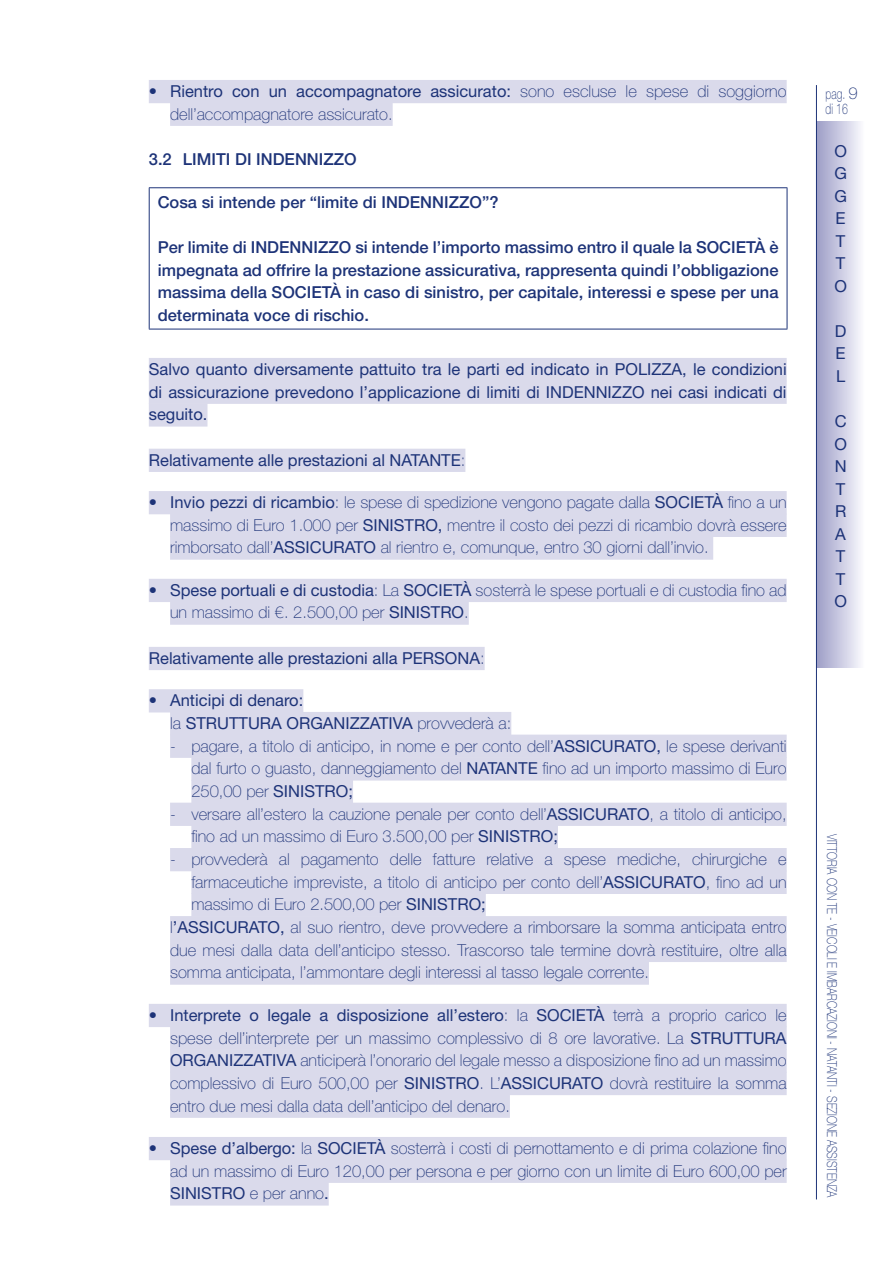
<style>
.page{position:relative;width:893px;height:1263px;background:#fff}
.page>*{position:absolute;margin:0;border:0;box-sizing:border-box;transform-origin:0 0}
.t1{font:100 16.5px/22.6px "Helvetica Neue LT Std";color:#1d3378;text-align:justify}
.t2{font:16.5px/22.5px "Helvetica Neue LT Std";color:#1d3378;text-align:justify}
.t3{font:500 16.5px/22.5px "Helvetica Neue LT Std";color:#1d3378;text-align:justify}
.t4{font:100 14.7px/15px "Helvetica Neue LT Std";letter-spacing:.01em;color:#1d3378;scale:.71 1}
.t5{font:100 13.65px "Helvetica Neue LT Std";color:#1d3378;scale:.77 1}
.s1{font-weight:400}
.s2{font-weight:100}
.s3{font-size:16.5px}
</style>
<div class="page">
<div style="left:149px;top:80px;width:638px;height:23px;background:#dadaeb"></div>
<div style="left:170px;top:103px;width:223px;height:23px;background:#dadaeb"></div>
<div style="left:149px;top:358px;width:638px;height:23px;background:#dadaeb"></div>
<div style="left:149px;top:381px;width:638px;height:23px;background:#dadaeb"></div>
<div style="left:149px;top:403px;width:58px;height:24px;background:#dadaeb"></div>
<div style="left:149px;top:449px;width:316px;height:23px;background:#dadaeb"></div>
<div style="left:149px;top:491px;width:638px;height:23px;background:#dadaeb"></div>
<div style="left:170px;top:514px;width:617px;height:23px;background:#dadaeb"></div>
<div style="left:170px;top:536px;width:543px;height:24px;background:#dadaeb"></div>
<div style="left:149px;top:579px;width:638px;height:23px;background:#dadaeb"></div>
<div style="left:170px;top:601px;width:299px;height:24px;background:#dadaeb"></div>
<div style="left:149px;top:647px;width:336px;height:23px;background:#dadaeb"></div>
<div style="left:149px;top:689px;width:154px;height:23px;background:#dadaeb"></div>
<div style="left:170px;top:712px;width:341px;height:23px;background:#dadaeb"></div>
<div style="left:170px;top:735px;width:617px;height:23px;background:#dadaeb"></div>
<div style="left:191px;top:757px;width:596px;height:23px;background:#dadaeb"></div>
<div style="left:191px;top:780px;width:162px;height:23px;background:#dadaeb"></div>
<div style="left:170px;top:803px;width:617px;height:23px;background:#dadaeb"></div>
<div style="left:191px;top:825px;width:367px;height:23px;background:#dadaeb"></div>
<div style="left:170px;top:848px;width:617px;height:23px;background:#dadaeb"></div>
<div style="left:191px;top:871px;width:596px;height:23px;background:#dadaeb"></div>
<div style="left:191px;top:893px;width:295px;height:24px;background:#dadaeb"></div>
<div style="left:170px;top:916px;width:617px;height:23px;background:#dadaeb"></div>
<div style="left:170px;top:939px;width:617px;height:23px;background:#dadaeb"></div>
<div style="left:170px;top:961px;width:479px;height:24px;background:#dadaeb"></div>
<div style="left:149px;top:1004px;width:638px;height:23px;background:#dadaeb"></div>
<div style="left:170px;top:1026px;width:617px;height:24px;background:#dadaeb"></div>
<div style="left:170px;top:1049px;width:617px;height:23px;background:#dadaeb"></div>
<div style="left:170px;top:1072px;width:617px;height:23px;background:#dadaeb"></div>
<div style="left:170px;top:1094px;width:340px;height:24px;background:#dadaeb"></div>
<div style="left:149px;top:1137px;width:638px;height:23px;background:#dadaeb"></div>
<div style="left:170px;top:1159px;width:617px;height:24px;background:#dadaeb"></div>
<div style="left:170px;top:1182px;width:159px;height:23px;background:#dadaeb"></div>
<hr style="left:149px;top:329px;width:638px;height:1px;background:#1d3378">
<hr style="left:149px;top:187px;width:638px;height:1px;background:#1d3378">
<hr style="left:149px;top:188px;width:1px;height:141px;background:#1d3378">
<hr style="left:787px;top:188px;width:1px;height:141px;background:#1d3378">
<div style="left:816px;top:121px;width:49px;height:546px;background:linear-gradient(to right,#9c9cc6,#fdfcff)"></div>
<hr style="left:816px;top:85px;width:1px;height:1114px;background:#1d3378">
<p class="t1" style="left:170px;top:80px;width:618px;text-indent:-21px">• <span class="s1">Rientro con un accompagnatore assicurato:</span> sono escluse le spese di soggiorno dell’accompagnatore assicurato.</p>
<p class="t3" style="left:149px;top:147px;width:209px">3.2 LIMITI DI INDENNIZZO</p>
<p class="t3" style="left:158px;top:191px;width:342px">Cosa si intende per “limite di INDENNIZZO”?</p>
<p class="t3" style="left:158px;top:236px;width:622px">Per limite di INDENNIZZO si intende l’importo massimo entro il quale la SOCIETÀ è impegnata ad offrire la prestazione assicurativa, rappresenta quindi l’obbligazione massima della SOCIETÀ in caso di sinistro, per capitale, interessi e spese per una determinata voce di rischio.</p>
<p class="t2" style="left:149px;top:357px;width:639px">Salvo quanto diversamente pattuito tra le parti ed indicato in POLIZZA, le condizioni di assicurazione prevedono l’applicazione di limiti di INDENNIZZO nei casi indicati di seguito.</p>
<p class="t2" style="left:149px;top:448px;width:318px">Relativamente alle prestazioni al NATANTE<span class="s2">:</span></p>
<p class="t1" style="left:170px;top:491px;width:618px;text-indent:-21px">• <span class="s1">Invio pezzi di ricambio</span>: le spese di spedizione vengono pagate dalla <span class="s1">SOCIETÀ</span> fino a un massimo di Euro 1.000 per <span class="s1">SINISTRO,</span> mentre il costo dei pezzi di ricambio dovrà essere rimborsato dall’<span class="s1">ASSICURATO</span> al rientro e, comunque, entro 30 giorni dall’invio.</p>
<p class="t1" style="left:170px;top:578px;width:618px;text-indent:-21px">• <span class="s1">Spese portuali e di custodia</span>: La <span class="s1">SOCIETÀ</span> sosterrà le spese portuali e di custodia fino ad un massimo di €. 2.500,00 per <span class="s1">SINISTRO</span>.</p>
<p class="t2" style="left:149px;top:646px;width:337px">Relativamente alle prestazioni alla PERSONA<span class="s2">:</span></p>
<p class="t2" style="left:170px;top:689px;width:343px;text-indent:-21px"><span class="s2">•</span> Anticipi di denaro:<br><span class="s2">la</span> STRUTTURA ORGANIZZATIVA <span class="s2">provvederà a:</span></p>
<p class="t1" style="left:191px;top:734px;width:597px;text-indent:-21px">- pagare, a titolo di anticipo, in nome e per conto dell’<span class="s1">ASSICURATO,</span> le spese derivanti dal furto o guasto, danneggiamento del <span class="s1">NATANTE</span> fino ad un importo massimo di Euro 250,00 per <span class="s1">SINISTRO;</span></p>
<p class="t1" style="left:191px;top:802px;width:597px;text-indent:-21px">- versare all’estero la cauzione penale per conto dell’<span class="s1">ASSICURATO</span>, a titolo di anticipo, fino ad un massimo di Euro 3.500,00 per <span class="s1">SINISTRO;</span></p>
<p class="t1" style="left:170px;top:848px;width:618px">- provvederà al pagamento delle fatture relative a spese mediche, chirurgiche e</p>
<p class="t1" style="left:191px;top:870px;width:597px">farmaceutiche impreviste, a titolo di anticipo per conto dell’<span class="s1">ASSICURATO</span>, fino ad un</p>
<p class="t1" style="left:191px;top:893px;width:296px">massimo di Euro 2.500,00 per <span class="s1">SINISTRO;</span></p>
<p class="t1" style="left:170px;top:916px;width:618px">l<span class="s1">’ASSICURATO,</span> al suo rientro, deve provvedere a rimborsare la somma anticipata entro</p>
<p class="t1" style="left:170px;top:938px;width:618px">due mesi dalla data dell’anticipo stesso. Trascorso tale termine dovrà restituire, oltre alla</p>
<p class="t1" style="left:170px;top:961px;width:480px">somma anticipata, l’ammontare degli interessi al tasso legale corrente.</p>
<p class="t1" style="left:170px;top:1003px;width:618px;text-indent:-21px">• <span class="s1">Interprete o legale a disposizione all’estero</span>: la <span class="s1">SOCIETÀ</span> terrà a proprio carico le spese dell’interprete per un massimo complessivo di 8 ore lavorative. La <span class="s1">STRUTTURA ORGANIZZATIVA</span> anticiperà l’onorario del legale messo a disposizione fino ad un massimo complessivo di Euro 500,00 per <span class="s1">SINISTRO</span>. L’<span class="s1">ASSICURATO</span> dovrà restituire la somma entro due mesi dalla data dell’anticipo del denaro.</p>
<p class="t1" style="left:170px;top:1137px;width:618px;text-indent:-21px">• <span class="s1">Spese d’albergo:</span> la <span class="s1">SOCIETÀ</span> sosterrà i costi di pernottamento e di prima colazione fino ad un massimo di Euro 120,00 per persona e per giorno con un limite di Euro 600,00 per <span class="s1">SINISTRO</span> e per anno<span class="s1">.</span></p>
<p class="t4" style="left:825px;top:86px;width:47px">pag. <span class="s3">9 </span>di 16</p>
<p class="t2" style="left:834px;top:140px;width:14px">O G G E T T O</p>
<p class="t2" style="left:835px;top:320px;width:13px">D E L</p>
<p class="t2" style="left:834px;top:410px;width:14px">C O N T R A T T O</p>
<p class="t5" style="left:840px;top:834px;width:475px;rotate:90deg">VITTORIA CON TE - VEICOLI E IMBARCAZIONI - NATANTI - SEZIONE ASSISTENZA</p>
</div>
